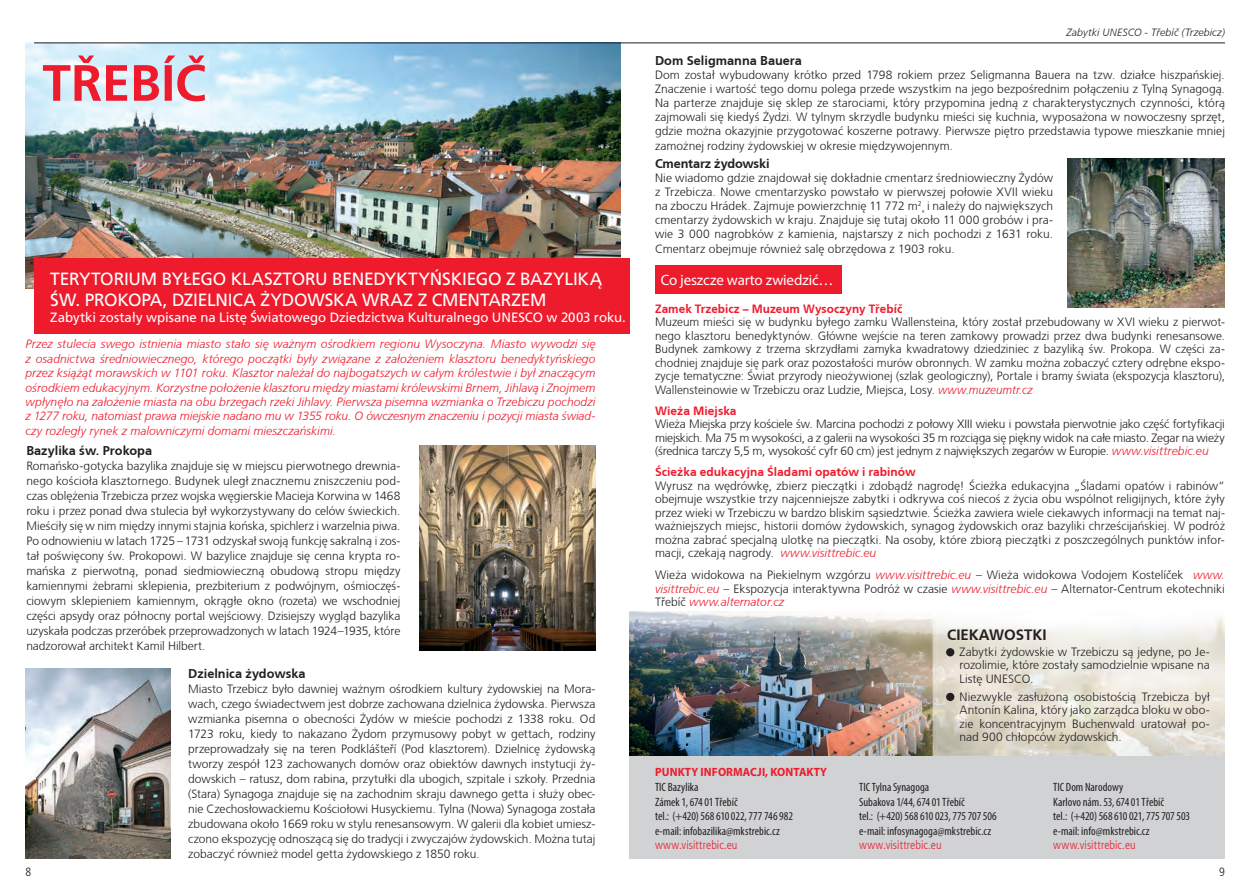
<style>
.page{position:relative;width:1259px;height:893px;background:#fff}
.page>*{position:absolute;margin:0;border:0;box-sizing:border-box;transform-origin:0 0}
.t1{font:700 51px "Frutiger CE";color:#ee1b2d}
.t2{font:17.7px "Frutiger CE";letter-spacing:-.01em;color:#fff}
.t3{font:16.5px/19.5px "Myriad Pro";letter-spacing:.005em;color:#fff}
.t4{font:15px "Myriad Pro";letter-spacing:-.01em;color:#fff}
.t5{font:700 15px "Frutiger CE";color:#231f20}
.t6{font:13.5px "Frutiger CE";letter-spacing:-.005em;color:#fff}
.t7{font:700 12.75px "Frutiger CE";color:#231f20}
.t8{font:300 12px/15px "Frutiger CE";color:#231f20;text-align:justify}
.t9{font:italic 300 12px/14.4px "Frutiger CE";letter-spacing:.005em;color:#ee1b2d;text-align:justify}
.t10{font:condensed 12px/14.4px "Myriad Pro";color:#231f20}
.t11{font:700 12px "Frutiger CE";letter-spacing:.005em;color:#ee1b2d}
.t12{font:300 condensed 12px "Frutiger LT Pro";letter-spacing:.005em;color:#ee1b2d}
.t13{font:700 12px "Myriad Pro";letter-spacing:.01em;color:#ee1b2d;scale:.95 1}
.t14{font:300 condensed 12px "Frutiger LT Pro";color:#231f20}
.t15{font:italic 300 10.5px "Frutiger CE";letter-spacing:.01em;color:#231f20}
.s1{font-style:italic;color:#ee1b2d}
</style>
<div class="page">
<img style="left:26px;top:43px;width:594px;height:245px">
<img style="left:419px;top:446px;width:176px;height:205px">
<img style="left:26px;top:668px;width:144px;height:191px">
<div style="left:34px;top:258px;width:595px;height:75px;background:#ee1b2d"></div>
<hr style="left:34px;top:43px;width:595px;height:1px;background:#231f20">
<img style="left:629px;top:611px;width:596px;height:146px">
<div style="left:629px;top:757px;width:596px;height:102px;background:#d1d2d4"></div>
<img style="left:1067px;top:158px;width:158px;height:150px">
<div style="left:946px;top:648px;width:8px;height:8px;background:#231f20;border-radius:50%"></div>
<div style="left:946px;top:693px;width:8px;height:8px;background:#231f20;border-radius:50%"></div>
<div style="left:655px;top:266px;width:186px;height:28px;background:#ee1b2d"></div>
<hr style="left:629px;top:43px;width:596px;height:1px;background:#231f20">
<h1 class="t1" style="left:43px;top:52px;width:156px">třebíč</h1>
<h2 class="t2" style="left:50px;top:269px;width:12px">TERYTORIUM</h2>
<h2 class="t2" style="left:162px;top:269px;width:12px">BYŁEGO</h2>
<h2 class="t2" style="left:231px;top:269px;width:56px">KLAS ZTORU</h2>
<h2 class="t2" style="left:332px;top:269px;width:11px">BENE</h2>
<h2 class="t2" style="left:373px;top:269px;width:16px">DYKTY</h2>
<h2 class="t2" style="left:430px;top:269px;width:15px">ŃSKIEGO</h2>
<h2 class="t2" style="left:506px;top:269px;width:98px">z bazyl iką</h2>
<h2 class="t2" style="left:50px;top:290px;width:47px">ŚW. PROKOPA</h2>
<h2 class="t2" style="left:163px;top:290px;width:57px">, DZIE LNICA</h2>
<h2 class="t2" style="left:260px;top:290px;width:37px">ŻYDOWSKA</h2>
<h2 class="t2" style="left:362px;top:290px;width:15px">WRA</h2>
<h2 class="t2" style="left:403px;top:290px;width:41px">Z Z CMENTAR</h2>
<h2 class="t2" style="left:511px;top:290px;width:14px">ZEM</h2>
<p class="t6" style="left:50px;top:310px;width:451px">Zabytki zostały wpisane na Listę Światowego Dziedzictwa Kulturalnego UNESCO</p>
<p class="t6" style="left:546px;top:310px;width:81px">w 2003 roku.</p>
<h3 class="t3" style="left:25px;top:296px;width:492px">Bazilika sv. Prokopa a židovská čtvrť<br>Na Seznam světového kulturního dědictví UNESCO zapsány v roce 2003.</h3>
<p class="t9" style="left:26px;top:337px;width:571px">Przez stulecia swego istnienia miasto stało się ważnym ośrodkiem regionu Wysoczyna. Miasto wywodzi się z osadnictwa średniowiecznego, którego początki były związane z założeniem klasztoru benedyktyńskiego przez książąt morawskich w 1101 roku. Klasztor należał do najbogatszych w całym królestwie i był znaczącym ośrodkiem edukacyjnym. Korzystne położenie klasztoru między miastami królewskimi Brnem, Jihlavą i Znojmem wpłynęło na założenie miasta na obu brzegach rzeki Jihlavy. Pierwsza pisemna wzmianka o Trzebiczu pochodzi z 1277 roku, natomiast prawa miejskie nadano mu w 1355 roku. O ówczesnym znaczeniu i pozycji miasta świad&shy;czy rozległy rynek z malowniczymi domami mieszczańskimi.</p>
<p class="t7" style="left:26px;top:443px;width:127px">Bazylika św. Prokopa</p>
<p class="t8" style="left:26px;top:459px;width:376px">Romańsko-gotycka bazylika znajduje się w miejscu pierwotnego drewnia&shy;nego kościoła klasztornego. Budynek uległ znacznemu zniszczeniu pod&shy;czas oblężenia Trzebicza przez wojska węgierskie Macieja Korwina w 1468 roku i przez ponad dwa stulecia był wykorzystywany do celów świeckich.<br>Mieściły się w nim między innymi stajnia końska, spichlerz i warzelnia piwa.<br>Po odnowieniu w latach 1725 – 1731 odzyskał swoją funkcję sakralną i zos&shy;tał poświęcony św. Prokopowi. W bazylice znajduje się cenna krypta ro&shy;mańska z pierwotną, ponad siedmiowieczną obudową stropu między kamiennymi żebrami sklepienia, prezbiterium z podwójnym, ośmioczęś&shy;ciowym sklepieniem kamiennym, okrągłe okno (rozeta) we wschodniej części apsydy oraz północny portal wejściowy. Dzisiejszy wygląd bazylika uzyskała podczas przeróbek przeprowadzonych w latach 1924–1935, które nadzorował architekt Kamil Hilbert.</p>
<p class="t14" style="left:26px;top:865px;width:7px">8</p>
<p class="t7" style="left:188px;top:666px;width:119px">Dzielnica żydowska</p>
<p class="t8" style="left:188px;top:681px;width:409px">Miasto Trzebicz było dawniej ważnym ośrodkiem kultury żydowskiej na Mora&shy;wach, czego świadectwem jest dobrze zachowana dzielnica żydowska. Pierwsza wzmianka pisemna o obecności Żydów w mieście pochodzi z 1338 roku. Od 1723 roku, kiedy to nakazano Żydom przymusowy pobyt w gettach, rodziny przeprowadzały się na teren Podklášteří (Pod klasztorem). Dzielnicę żydowską tworzy zespół 123 zachowanych domów oraz obiektów dawnych instytucji ży&shy;dowskich – ratusz, dom rabina, przytułki dla ubogich, szpitale i szkoły. Przednia (Stara) Synagoga znajduje się na zachodnim skraju dawnego getta i służy obec&shy;nie Czechosłowackiemu Kościołowi Husyckiemu. Tylna (Nowa) Synagoga została zbudowana około 1669 roku w stylu renesansowym. W galerii dla kobiet umiesz&shy;czono ekspozycję odnoszącą się do tradycji i zwyczajów żydowskich. Można tutaj zobaczyć również model getta żydowskiego z 1850 roku.</p>
<p class="t15" style="left:1066px;top:26px;width:160px">Zabytki UNESCO - Třebíč (Trzebicz)</p>
<p class="t7" style="left:655px;top:53px;width:148px">Dom Seligmanna Bauera</p>
<p class="t8" style="left:655px;top:67px;width:571px;line-height:14.1px">Dom został wybudowany krótko przed 1798 rokiem przez Seligmanna Bauera na tzw. działce hiszpańskiej.<br>Znaczenie i wartość tego domu polega przede wszystkim na jego bezpośrednim połączeniu z Tylną Synagogą.<br>Na parterze znajduje się sklep ze starociami, który przypomina jedną z charakterystycznych czynności, którą zajmowali się kiedyś Żydzi. W tylnym skrzydle budynku mieści się kuchnia, wyposażona w nowoczesny sprzęt, gdzie można okazyjnie przygotować koszerne potrawy. Pierwsze piętro przedstawia typowe mieszkanie mniej zamożnej rodziny żydowskiej w okresie międzywojennym.</p>
<p class="t7" style="left:655px;top:156px;width:116px">Cmentarz żydowski</p>
<p class="t8" style="left:655px;top:171px;width:400px;line-height:14.1px">Nie wiadomo gdzie znajdował się dokładnie cmentarz średniowieczny Żydów z Trzebicza. Nowe cmentarzysko powstało w pierwszej połowie XVII wieku na zboczu Hrádek. Zajmuje powierzchnię 11 772 m<sup>2</sup>² i należy do największych cmentarzy żydowskich w kraju. Znajduje się tutaj około 11 000 grobów i pra&shy;wie 3 000 nagrobków z kamienia, najstarszy z nich pochodzi z 1631 roku.<br>Cmentarz obejmuje również salę obrzędowa z 1903 roku.</p>
<p class="t4" style="left:660px;top:271px;width:174px">Co jeszcze warto zwiedzić…</p>
<p class="t11" style="left:655px;top:301px;width:249px">Zamek Trzebicz – Muzeum Wysoczyny Třebíč</p>
<p class="t8" style="left:655px;top:315px;width:571px;line-height:13.5px">Muzeum mieści się w budynku byłego zamku Wallensteina, który został przebudowany w XVI wieku z pierwot&shy;nego klasztoru benedyktynów. Główne wejście na teren zamkowy prowadzi przez dwa budynki renesansowe.<br>Budynek zamkowy z trzema skrzydłami zamyka kwadratowy dziedziniec z bazyliką św. Prokopa. W części za&shy;chodniej znajduje się park oraz pozostałości murów obronnych. W zamku można zobaczyć cztery odrębne ekspo&shy;zycje tematyczne: Świat przyrody nieożywionej (szlak geologiczny), Portale i bramy świata (ekspozycja klasztoru), Wallensteinowie w Trzebiczu oraz Ludzie, Miejsca, Losy. <span class="s1">www.muzeumtr.cz</span></p>
<p class="t11" style="left:655px;top:403px;width:83px">Wieża Miejska</p>
<p class="t8" style="left:655px;top:417px;width:571px;line-height:13.5px">Wieża Miejska przy kościele św. Marcina pochodzi z połowy XIII wieku i powstała pierwotnie jako część fortyfikacji miejskich. Ma 75 m wysokości, a z galerii na wysokości 35 m rozciąga się piękny widok na całe miasto. Zegar na wieży (średnica tarczy 5,5 m, wysokość cyfr 60 cm) jest jednym z największych zegarów w Europie. <span class="s1">www.visittrebic.eu</span></p>
<p class="t11" style="left:655px;top:465px;width:262px">Ścieżka edukacyjna Śladami opatów i rabinów</p>
<p class="t8" style="left:655px;top:479px;width:571px;line-height:13.5px">Wyrusz na wędrówkę, zbierz pieczątki i zdobądź nagrodę! Ścieżka edukacyjna „Śladami opatów i rabinów“ obejmuje wszystkie trzy najcenniejsze zabytki i odkrywa coś niecoś z życia obu wspólnot religijnych, które żyły przez wieki w Trzebiczu w bardzo bliskim sąsiedztwie. Ścieżka zawiera wiele ciekawych informacji na temat naj&shy;ważniejszych miejsc, historii domów żydowskich, synagog żydowskich oraz bazyliki chrześcijańskiej. W podróż można zabrać specjalną ulotkę na pieczątki. Na osoby, które zbiorą pieczątki z poszczególnych punktów infor&shy;macji, czekają nagrody. <span class="s1">www.visittrebic.eu</span></p>
<p class="t8" style="left:655px;top:568px;width:571px;line-height:13.5px">Wieża widokowa na Piekielnym wzgórzu <span class="s1">www.visittrebic.eu</span> – Wieża widokowa Vodojem Kostelíček <span class="s1">www. visittrebic.eu</span> – Ekspozycja interaktywna Podróż w czasie <span class="s1">www.visittrebic.eu</span> – Alternator-Centrum ekotechniki Třebíč <span class="s1">www.alternator.cz</span></p>
<p class="t13" style="left:655px;top:764px;width:182px">PUNKTY INFORMACJI, KONTAKTY</p>
<p class="t10" style="left:655px;top:780px;width:139px">TIC Bazylika<br>Zámek 1, 674 01 Třebíč<br>tel.: (+420) 568 610 022, 777 746 982 e-mail: infobazilika@mkstrebic.cz</p>
<p class="t12" style="left:655px;top:838px;width:84px">www.visittrebic.eu</p>
<p class="t5" style="left:947px;top:626px;width:101px">CIEKAWOSTKI</p>
<p class="t8" style="left:959px;top:645px;width:252px;line-height:13.5px">Zabytki żydowskie w Trzebiczu są jedyne, po Je&shy;rozolimie, które zostały samodzielnie wpisane na Listę UNESCO.</p>
<p class="t8" style="left:959px;top:690px;width:252px;line-height:13.5px">Niezwykle zasłużoną osobistością Trzebicza był Antonín Kalina, który jako zarządca bloku w obo&shy;zie koncentracyjnym Buchenwald uratował po&shy;nad 900 chłopców żydowskich.</p>
<p class="t10" style="left:859px;top:780px;width:139px">TIC Tylna Synagoga<br>Subakova 1/44, 674 01 Třebíč<br>tel.: (+420) 568 610 023, 775 707 506 e-mail: infosynagoga@mkstrebic.cz</p>
<p class="t12" style="left:859px;top:838px;width:84px">www.visittrebic.eu</p>
<p class="t10" style="left:1053px;top:780px;width:138px">TIC Dom Narodowy<br>Karlovo nám. 53, 674 01 Třebíč<br>tel.: (+420) 568 610 021, 775 707 503 e-mail: info@mkstrebic.cz</p>
<p class="t12" style="left:1053px;top:838px;width:84px">www.visittrebic.eu</p>
<p class="t14" style="left:1219px;top:865px;width:7px">9</p>
</div>
